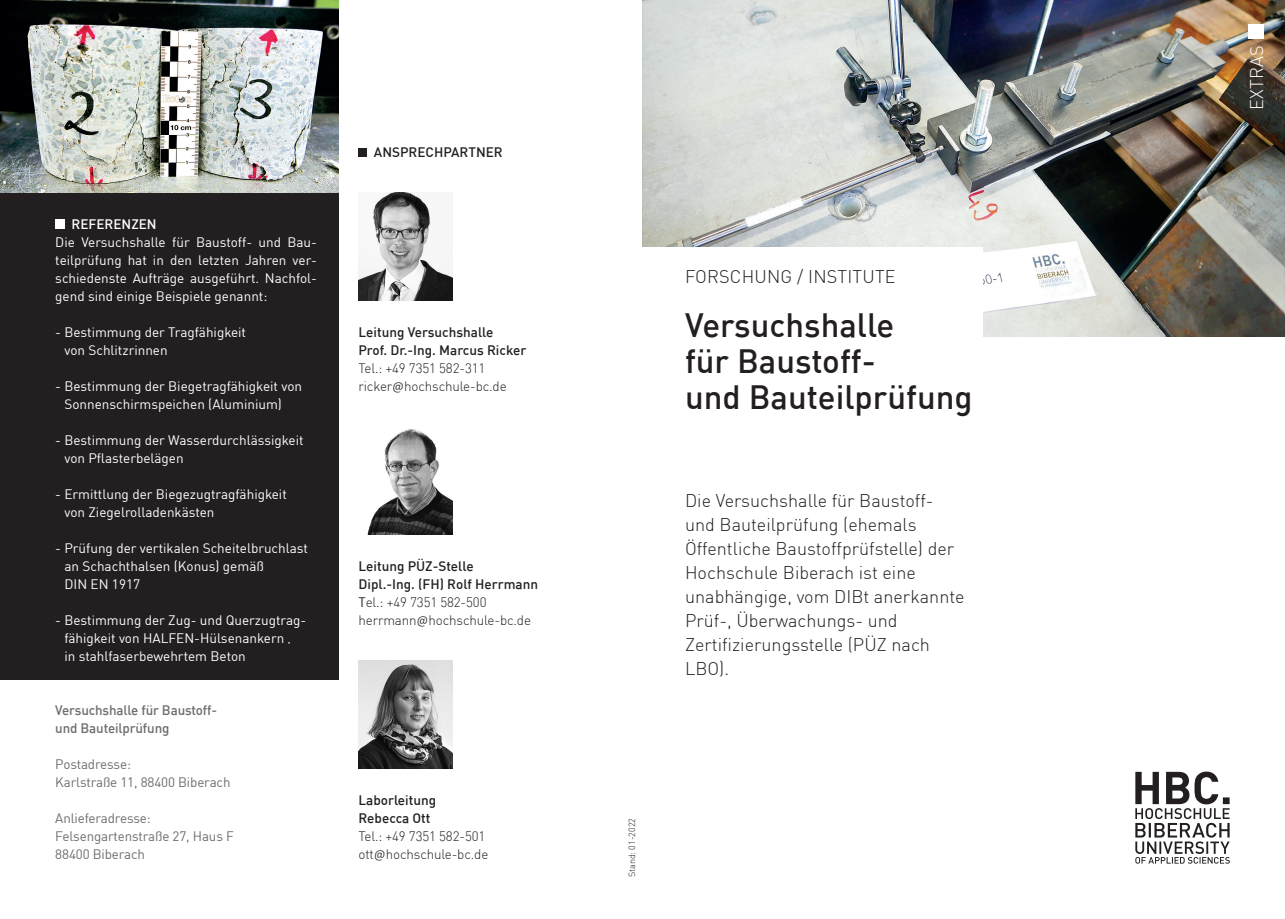
<style>
.page{position:relative;width:1285px;height:919px;background:#fff}
.page>*{position:absolute;margin:0;border:0;box-sizing:border-box;transform-origin:0 0}
.t1{font:500 33px/36px "DIN";color:#231f20}
.t2{font:300 18px/24px "DIN";color:#231f20}
.t3{font:300 18px "DIN";letter-spacing:.01em;color:#fff}
.t4{font:13.5px/18px "DIN";color:#fff}
.t5{font:500 13.5px/18px "DIN";color:#231f20}
.t6{font:13.5px/18px "DIN";letter-spacing:-.01em;color:#6c6d70}
.t7{font:300 13.5px/18px "DIN";letter-spacing:-.01em;color:#231f20}
.t8{font:500 13.5px/18px "DIN";letter-spacing:-.01em;color:#6c6d70}
.t9{font:500 13.5px "DIN";color:#fff}
.t10{font:300 9px "DIN";color:#231f20}
.s1{font-family:"Calibri"}
.s2{font-weight:400}
.s3{font-weight:300}
.s4{font-family:"Calibri";font-weight:300}
</style>
<div class="page">
<img style="left:642px;top:0;width:642px;height:337px">
<div style="left:1247px;top:24px;width:15px;height:15px;background:#fff"></div>
<div style="left:642px;top:247px;width:340px;height:108px;background:#fff"></div>
<svg style="left:1135px;top:771px;width:94px;height:92px"></svg>
<div style="left:358px;top:148px;width:9px;height:9px;background:#231f20"></div>
<img style="left:358px;top:660px;width:94px;height:108px">
<img style="left:358px;top:192px;width:94px;height:108px">
<img style="left:367px;top:429px;width:85px;height:105px">
<img style="left:0;top:0;width:338px;height:193px">
<div style="left:0;top:193px;width:338px;height:486px;background:#231f20"></div>
<div style="left:55px;top:219px;width:10px;height:10px;background:#fff"></div>
<p class="t9" style="left:72px;top:215px;width:87px">REFERENZEN</p>
<p class="t4" style="left:55px;top:233px;width:263px;text-align:justify">Die Versuchshalle für Baustoff- und Bau&shy;teilprüfung hat in den letzten Jahren ver&shy;schiedenste Aufträge ausgeführt. Nachfol&shy;gend sind einige Beispiele genannt:</p>
<p class="t4" style="left:64px;top:323px;width:183px;text-indent:-9px">- Bestimmung der Tragfähigkeit von Schlitzrinnen</p>
<p class="t4" style="left:64px;top:377px;width:239px;text-indent:-9px">- Bestimmung der Biegetragfähigkeit von<br>Sonnenschirmspeichen (Aluminium)</p>
<p class="t4" style="left:64px;top:431px;width:241px;text-indent:-9px">- Bestimmung der Wasserdurchlässigkeit von Pflasterbelägen</p>
<p class="t4" style="left:64px;top:485px;width:224px;text-indent:-9px">- Ermittlung der Biegezugtragfähigkeit von Ziegelrolladenkästen</p>
<p class="t4" style="left:64px;top:539px;width:245px;text-indent:-9px">- Prüfung der vertikalen Scheitelbruchlast an Schachthalsen (Konus) gemäß<br>DIN EN 1917</p>
<p class="t4" style="left:64px;top:611px;width:243px;text-indent:-9px">- Bestimmung der Zug- und Querzugtrag&shy;fähigkeit von HALFEN-Hülsenankern ‚<br>in stahlfaserbewehrtem Beton</p>
<p class="t8" style="left:55px;top:700px;width:163px">Versuchshalle für Baustoff&shy;und Bauteilprüfung</p>
<p class="t6" style="left:55px;top:755px;width:177px">Postadresse:<br>Karlstraße 11, 88400 Biberach</p>
<p class="t6" style="left:55px;top:809px;width:180px">Anlieferadresse:<br>Felsengartenstraße 27, Haus F<br>88400 Biberach</p>
<p class="t5" style="left:374px;top:142px;width:130px">ANSPRECHPARTNER</p>
<p class="t5" style="left:358px;top:322px;width:169px">Leitung Versuchshalle<br>Prof. Dr.-Ing. Marcus Ricker</p>
<p class="t7" style="left:358px;top:359px;width:150px">Tel.: +49 7351 582-311 ricker<span class="s1">@</span>hochschule-bc.de</p>
<p class="t5" style="left:358px;top:556px;width:181px">Leitung PÜZ-Stelle<br>Dipl.-Ing. (FH) Rolf Herrmann<br><span class="s2">T</span><span class="s3">el.: +49 7351 582-500 herrmann</span><span class="s4">@</span><span class="s3">hochschule-bc.de</span></p>
<p class="t5" style="left:358px;top:790px;width:79px">Laborleitung<br>Rebecca Ott</p>
<p class="t7" style="left:358px;top:827px;width:131px">Tel.: +49 7351 582-501 ott<span class="s1">@</span>hochschule-bc.de</p>
<h2 class="t2" style="left:685px;top:264px;width:212px">FORSCHUNG / INSTITUTE</h2>
<h1 class="t1" style="left:685px;top:306px;width:289px">Versuchshalle<br>für Baustoff-<br>und Bauteilprüfung</h1>
<h2 class="t2" style="left:685px;top:488px;width:281px">Die Versuchshalle für Baustoff&shy;und Bauteilprüfung (ehemals<br>Öffentliche Baustoffprüfstelle) der<br>Hochschule Biberach ist eine unabhängige, vom DIBt anerkannte<br>Prüf-, Überwachungs- und<br>Zertifizierungsstelle (PÜZ nach<br>LBO).</h2>
<p class="t10" style="left:626px;top:877px;width:61px;rotate:-90deg">Stand: 01-2022</p>
<h2 class="t3" style="left:1245px;top:110px;width:66px;rotate:-90deg">EXTRAS</h2>
</div>
